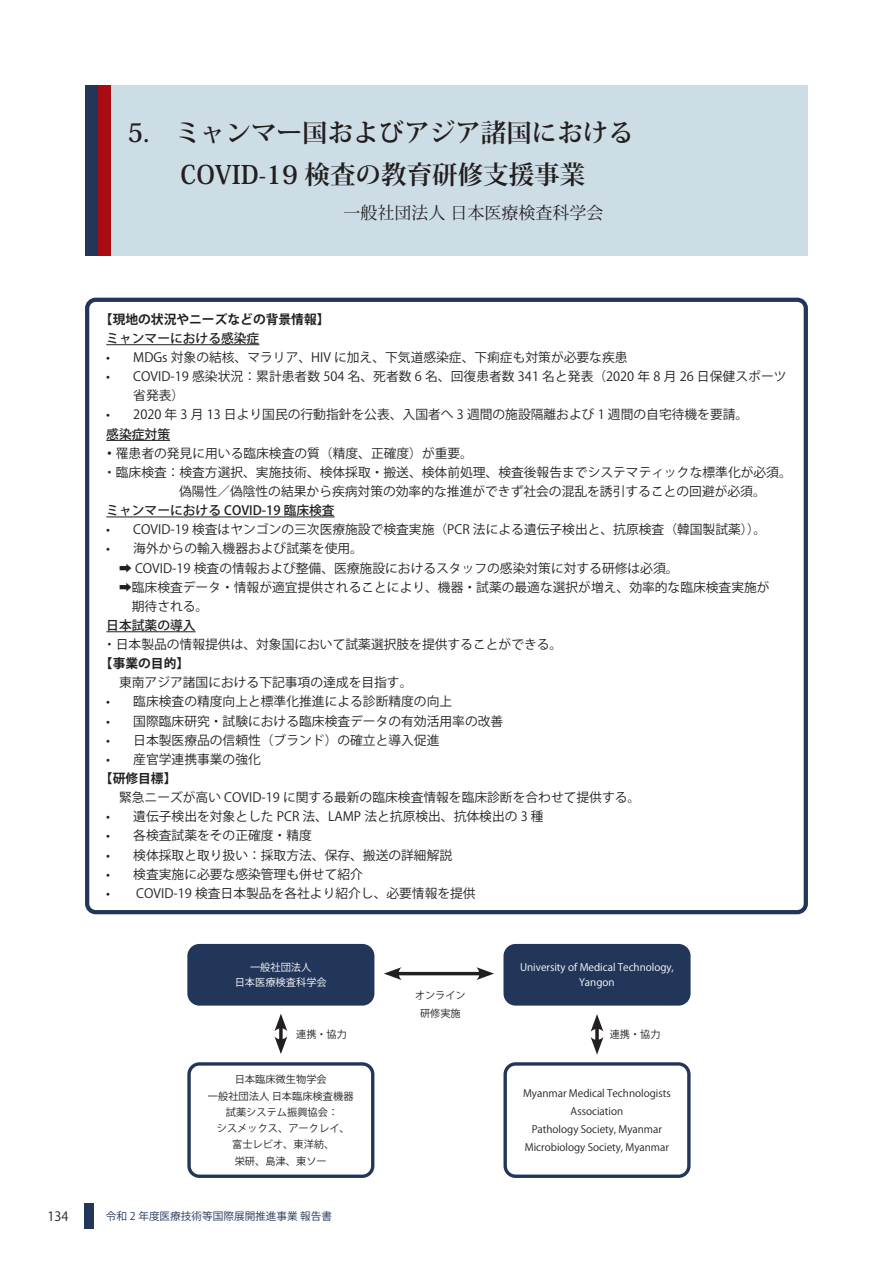
<style>
.page{position:relative;width:893px;height:1263px;background:#fff}
.page>*{position:absolute;margin:0;border:0;box-sizing:border-box;transform-origin:0 0}
.t1{font:700 25.5px/42.6px "Koz Min Pro";color:#231f20}
.t2{font:16.95px "Koz Min Pro";color:#231f20}
.t3{font:12.75px/19.2px "Koz Go Pr 6 N";color:#231f20}
.t4{font:500 12.75px "Koz Go Pr 6 N";color:#231f20}
.t5{font:700 12.75px "Koz Go Pr 6 N";color:#231f20}
.t6{font:10.65px "Koz Go Pr 6 N";color:#223659}
.t7{font:10.2px/16.2px "Koz Go Pr 6 N";color:#231f20;text-align:center}
.t8{font:10.2px/15px "Koz Go Pr 6 N";color:#fff;text-align:center}
.s1{font-weight:500}
.s2{font-weight:700}
</style>
<div class="page">
<div style="left:84px;top:1203px;width:10px;height:25px;background:#223659"></div>
<hr style="left:106px;top:344px;width:153px;height:1px;background:#231f20">
<hr style="left:106px;top:440px;width:64px;height:1px;background:#231f20">
<hr style="left:106px;top:517px;width:229px;height:1px;background:#231f20">
<hr style="left:106px;top:631px;width:90px;height:1px;background:#231f20">
<div style="left:85px;top:298px;width:723px;height:616px;border:4px solid #223659;border-radius:9px"></div>
<div style="left:85px;top:85px;width:13px;height:170px;background:#223659"></div>
<div style="left:106px;top:85px;width:702px;height:170px;background:#cddde6"></div>
<div style="left:98px;top:85px;width:13px;height:170px;background:#a90b12"></div>
<div style="left:189px;top:946px;width:184px;height:58px;background:#223659;border-radius:10px"></div>
<div style="left:187px;top:944px;width:187px;height:61px;border:3px solid #223659;border-radius:10px"></div>
<div style="left:505px;top:946px;width:184px;height:58px;background:#223659;border-radius:10px"></div>
<div style="left:503px;top:944px;width:188px;height:61px;border:3px solid #223659;border-radius:10px"></div>
<div style="left:503px;top:1062px;width:188px;height:116px;border:3px solid #223659;border-radius:10px"></div>
<svg style="left:274px;top:1013px;width:13px;height:41px"></svg>
<div style="left:187px;top:1062px;width:187px;height:116px;border:3px solid #223659;border-radius:10px"></div>
<hr style="left:395px;top:972px;width:88px;height:3px;background:#231f20">
<svg style="left:384px;top:967px;width:18px;height:13px"></svg>
<svg style="left:476px;top:967px;width:18px;height:13px"></svg>
<svg style="left:591px;top:1014px;width:12px;height:40px"></svg>
<h1 class="t1" style="left:128px;top:110px;width:508px">5.　ミャンマー国およびアジア諸国における　 COVID-19 検査の教育研修支援事業</h1>
<h2 class="t2" style="left:344px;top:201px;width:261px">一般社団法人日本医療検査科学会</h2>
<p class="t5" style="left:100px;top:312px;width:231px">【現地の状況やニーズなどの背景情報】</p>
<p class="t4" style="left:106px;top:331px;width:155px">ミャンマーにおける感染症</p>
<p class="t3" style="left:106px;top:348px;width:523px">• MDGs 対象の結核、マラリア、HIV に加え、下気道感染症、下痢症も対策が必要な疾患</p>
<p class="t3" style="left:133px;top:367px;width:655px;text-indent:-27px">• COVID-19 感染状況：累計患者数 504 名、死者数 6 名、回復患者数 341 名と発表（2020 年 8 月 26 日保健スポーツ省発表）</p>
<p class="t3" style="left:106px;top:405px;width:643px">• 2020 年 3 月 13 日より国民の行動指針を公表、入国者へ 3 週間の施設隔離および 1 週間の自宅待機を要請。</p>
<p class="t3" style="left:103px;top:424px;width:690px"><span class="s1">感染症対策<br></span><span class="s2">・</span>罹患者の発見に用いる臨床検査の質（精度、正確度）が重要。<br>・臨床検査： 検査方選択、実施技術、検体採取・搬送、検体前処理、検査後報告までシステマティックな標準化が必須。　　　　　 偽陽性／偽陰性の結果から疾病対策の効率的な推進ができず社会の混乱を誘引することの回避が必須。</p>
<p class="t4" style="left:106px;top:503px;width:230px">ミャンマーにおける COVID-19 臨床検査</p>
<p class="t3" style="left:106px;top:520px;width:662px">• COVID-19 検査はヤンゴンの三次医療施設で検査実施（PCR 法による遺伝子検出と、抗原検査（韓国製試薬））。</p>
<p class="t3" style="left:106px;top:539px;width:665px">• 海外からの輸入機器および試薬を使用。<br>　➡ COVID-19 検査の情報および整備、医療施設におけるスタッフの感染対策に対する研修は必須。<br>　➡臨床検査データ・情報が適宜提供されることにより、機器・試薬の最適な選択が増え、効率的な臨床検査実施が　　期待される。</p>
<p class="t4" style="left:106px;top:618px;width:91px">日本試薬の導入</p>
<p class="t3" style="left:103px;top:635px;width:461px">・日本製品の情報提供は、対象国において試薬選択肢を提供することができる。</p>
<p class="t5" style="left:100px;top:656px;width:91px">【事業の目的】</p>
<p class="t3" style="left:106px;top:673px;width:308px">　東南アジア諸国における下記事項の達成を目指す。</p>
<p class="t3" style="left:106px;top:692px;width:347px">• 臨床検査の精度向上と標準化推進による診断精度の向上</p>
<p class="t3" style="left:106px;top:712px;width:398px">• 国際臨床研究・試験における臨床検査データの有効活用率の改善</p>
<p class="t3" style="left:106px;top:731px;width:335px">• 日本製医療品の信頼性（ブランド）の確立と導入促進</p>
<p class="t3" style="left:106px;top:750px;width:156px">• 産官学連携事業の強化</p>
<p class="t5" style="left:100px;top:771px;width:78px">【研修目標】</p>
<p class="t3" style="left:106px;top:788px;width:535px">　緊急ニーズが高い COVID-19 に関する最新の臨床検査情報を臨床診断を合わせて提供する。</p>
<p class="t3" style="left:106px;top:807px;width:439px">• 遺伝子検出を対象とした PCR 法、LAMP 法と抗原検出、抗体検出の 3 種</p>
<p class="t3" style="left:106px;top:826px;width:207px">• 各検査試薬をその正確度・精度</p>
<p class="t3" style="left:106px;top:845px;width:347px">• 検体採取と取り扱い：採取方法、保存、搬送の詳細解説</p>
<p class="t3" style="left:106px;top:865px;width:258px">• 検査実施に必要な感染管理も併せて紹介</p>
<p class="t3" style="left:106px;top:884px;width:371px">• COVID-19 検査日本製品を各社より紹介し、必要情報を提供</p>
<p class="t8" style="left:235px;top:975px;width:94px">日本医療検査科学会</p>
<p class="t7" style="left:296px;top:1026px;width:52px">連携・協力</p>
<p class="t7" style="left:208px;top:1072px;width:147px">日本臨床微生物学会<br>一般社団法人 日本臨床検査機器試薬システム振興協会：<br>シスメックス、アークレイ、富士レビオ、東洋紡、<br>栄研、島津、東ソー</p>
<p class="t3" style="left:48px;top:1207px;width:23px">134</p>
<p class="t6" style="left:95px;top:1210px;width:238px">　令和 2 年度医療技術等国際展開推進事業 報告書</p>
<p class="t7" style="left:415px;top:987px;width:52px;line-height:17.7px">オンライン研修実施</p>
<p class="t8" style="left:520px;top:960px;width:155px">University of Medical Technology,<br>Yangon</p>
<p class="t7" style="left:610px;top:1027px;width:52px">連携・協力</p>
<p class="t7" style="left:523px;top:1085px;width:149px;line-height:17.9px">Myanmar Medical Technologists<br>Association<br>Pathology Society, Myanmar<br>Microbiology Society, Myanmar</p>
</div>
